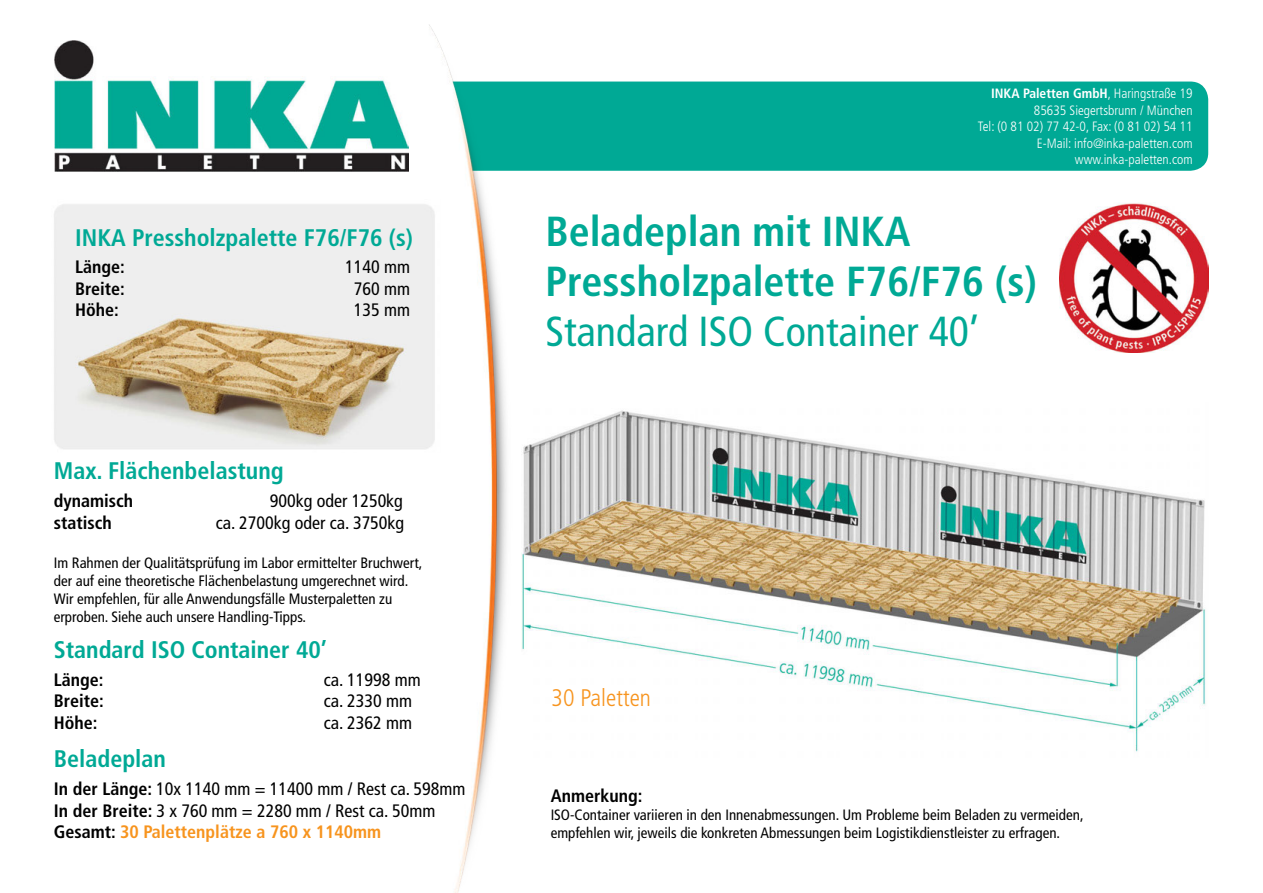
<style>
.page{position:relative;width:1263px;height:893px;background:#fff}
.page>*{position:absolute;margin:0;border:0;box-sizing:border-box;transform-origin:0 0}
.t1{font:700 condensed 42px "Frutiger";color:#00a995}
.t2{font:condensed 42px "Frutiger";color:#00a995}
.t3{font:700 condensed 24px "Frutiger";color:#00a995}
.t4{font:300 condensed 24px "Frutiger";color:#f7941e}
.t5{font:condensed 18px "Frutiger";color:#000}
.t6{font:700 condensed 18px "Frutiger";color:#000}
.t7{font:700 condensed 18px "Frutiger";color:#f7941e}
.t8{font:condensed 15px "Frutiger";color:#000}
.t9{font:300 condensed 13.5px "Frutiger";color:#fff}
.t10{font:700 condensed 13.5px "Frutiger";color:#fff}
.s1{font-weight:700}
.s2{color:#000}
.s3{font-weight:300}
</style>
<div class="page">
<div style="left:398px;top:82px;width:810px;height:89px;background:#00a995;border-radius:18px"></div>
<img style="left:521px;top:410px;width:685px;height:342px">
<img style="left:408px;top:24px;width:104px;height:869px">
<img style="left:1060px;top:202px;width:148px;height:151px">
<img style="left:54px;top:200px;width:386px;height:253px">
<img style="left:54px;top:40px;width:354px;height:132px">
<p class="t3" style="left:75px;top:223px;width:339px">INKA Pressholzpalette F76/F76 (s)</p>
<p class="t6" style="left:75px;top:256px;width:51px">Länge:</p>
<p class="t5" style="left:345px;top:256px;width:66px">1140 mm</p>
<p class="t6" style="left:75px;top:278px;width:51px">Breite:</p>
<p class="t5" style="left:354px;top:278px;width:58px">760 mm</p>
<p class="t6" style="left:75px;top:299px;width:45px">Höhe:</p>
<p class="t5" style="left:354px;top:300px;width:58px">135 mm</p>
<p class="t3" style="left:54px;top:457px;width:231px">Max. Flächenbelastung</p>
<p class="t6" style="left:54px;top:490px;width:81px">dynamisch</p>
<p class="t5" style="left:270px;top:490px;width:135px">900kg oder 1250kg</p>
<p class="t6" style="left:54px;top:512px;width:60px">statisch</p>
<p class="t5" style="left:216px;top:512px;width:190px">ca. 2700kg oder ca. 3750kg</p>
<p class="t8" style="left:54px;top:554px;width:370px">Im Rahmen der Qualitätsprüfung im Labor ermittelter Bruchwert,</p>
<p class="t8" style="left:54px;top:572px;width:356px">der auf eine theoretische Flächenbelastung umgerechnet wird.</p>
<p class="t8" style="left:54px;top:590px;width:340px">Wir empfehlen, für alle Anwendungsfälle Musterpaletten zu</p>
<p class="t8" style="left:54px;top:608px;width:254px">erproben. Siehe auch unsere Handling-Tipps.</p>
<p class="t3" style="left:54px;top:635px;width:275px">Standard ISO Container 40’</p>
<p class="t6" style="left:54px;top:669px;width:51px">Länge:</p>
<p class="t5" style="left:324px;top:669px;width:98px">ca. 11998 mm</p>
<p class="t6" style="left:54px;top:690px;width:51px">Breite:</p>
<p class="t5" style="left:324px;top:690px;width:90px">ca. 2330 mm</p>
<p class="t6" style="left:54px;top:712px;width:45px">Höhe:</p>
<p class="t5" style="left:324px;top:712px;width:90px">ca. 2362 mm</p>
<p class="t3" style="left:54px;top:745px;width:114px">Beladeplan</p>
<p class="t5" style="left:54px;top:778px;width:413px"><span class="s1">In der Länge:</span> 10x 1140 mm = 11400 mm / Rest ca. 598mm</p>
<p class="t5" style="left:54px;top:800px;width:383px"><span class="s1">In der Breite:</span> 3 x 760 mm = 2280 mm / Rest ca. 50mm</p>
<p class="t7" style="left:54px;top:821px;width:329px"><span class="s2">Gesamt:</span> 30 Palettenplätze a 760 x 1140mm</p>
<p class="t10" style="left:991px;top:86px;width:203px">INKA Paletten GmbH<span class="s3">, Haringstraße 19</span></p>
<p class="t9" style="left:1034px;top:103px;width:160px">85635 Siegertsbrunn / München</p>
<p class="t9" style="left:978px;top:119px;width:216px">Tel: (0 81 02) 77 42-0, Fax: (0 81 02) 54 11</p>
<p class="t9" style="left:1037px;top:136px;width:157px">E-Mail: info@inka-paletten.com</p>
<p class="t9" style="left:1075px;top:152px;width:119px">www.inka-paletten.com</p>
<p class="t1" style="left:545px;top:206px;width:366px">Beladeplan mit INKA</p>
<p class="t1" style="left:545px;top:256px;width:493px">Pressholzpalette F76/F76 (s)</p>
<p class="t2" style="left:545px;top:307px;width:435px">Standard ISO Container 40’</p>
<p class="t4" style="left:552px;top:684px;width:101px">30 Paletten</p>
<p class="t6" style="left:551px;top:785px;width:93px">Anmerkung:</p>
<p class="t8" style="left:551px;top:806px;width:534px">ISO-Container variieren in den Innenabmessungen. Um Probleme beim Beladen zu vermeiden,</p>
<p class="t8" style="left:551px;top:824px;width:511px">empfehlen wir, jeweils die konkreten Abmessungen beim Logistikdienstleister zu erfragen.</p>
</div>
